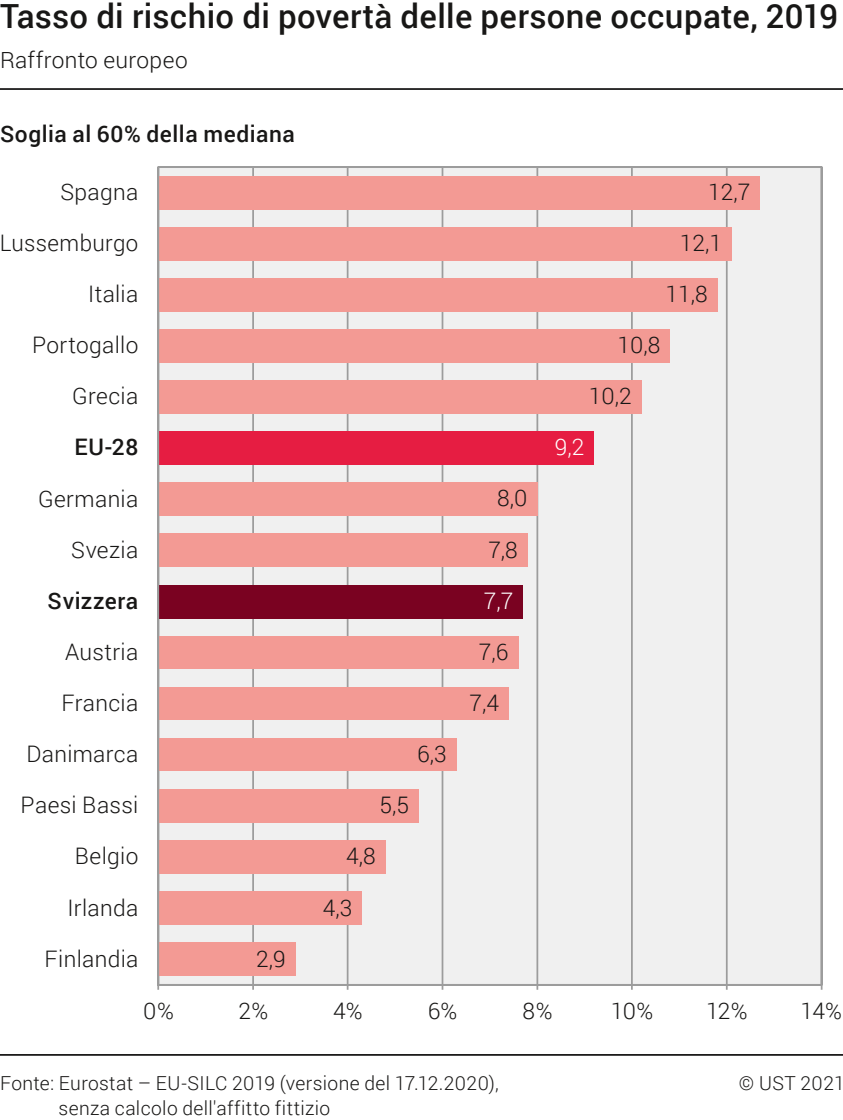
<style>
.page{position:relative;width:843px;height:1120px;background:#fff}
.page>*{position:absolute;margin:0;border:0;box-sizing:border-box;transform-origin:0 0}
.t1{font:500 33.25px "Roboto";letter-spacing:.01em;color:#181716}
.t2{font:300 22.75px "Roboto";letter-spacing:.015em;color:#181716}
.t3{font:500 22.75px "Roboto";letter-spacing:.025em;color:#181716}
.t4{font:300 22.75px "Roboto";color:#fff}
.t5{font:300 19.25px "Roboto";letter-spacing:.02em;color:#181716}
</style>
<div class="page">
<hr style="left:0;top:1053px;width:843px;height:2px;background:#181716">
<hr style="left:0;top:88px;width:843px;height:2px;background:#181716">
<div style="left:157px;top:166px;width:666px;height:824px;background:#f0f0f0"></div>
<hr style="left:252px;top:167px;width:2px;height:817px;background:#9c9c9c">
<hr style="left:347px;top:167px;width:1px;height:817px;background:#9c9c9c">
<hr style="left:442px;top:167px;width:1px;height:817px;background:#9c9c9c">
<hr style="left:536px;top:167px;width:2px;height:817px;background:#9c9c9c">
<hr style="left:631px;top:167px;width:2px;height:817px;background:#9c9c9c">
<hr style="left:726px;top:167px;width:1px;height:817px;background:#9c9c9c">
<hr style="left:821px;top:167px;width:1px;height:817px;background:#9c9c9c">
<hr style="left:158px;top:983px;width:663px;height:2px;background:#9c9c9c">
<div style="left:158px;top:176px;width:602px;height:33px;background:#f39a94"></div>
<div style="left:158px;top:227px;width:574px;height:33px;background:#f39a94"></div>
<div style="left:158px;top:278px;width:559px;height:33px;background:#f39a94"></div>
<div style="left:158px;top:329px;width:512px;height:33px;background:#f39a94"></div>
<div style="left:158px;top:380px;width:484px;height:33px;background:#f39a94"></div>
<div style="left:158px;top:431px;width:436px;height:34px;background:#e61d42"></div>
<div style="left:158px;top:482px;width:379px;height:34px;background:#f39a94"></div>
<div style="left:158px;top:533px;width:370px;height:34px;background:#f39a94"></div>
<div style="left:158px;top:585px;width:365px;height:33px;background:#7a0221"></div>
<div style="left:158px;top:636px;width:360px;height:33px;background:#f39a94"></div>
<div style="left:158px;top:687px;width:351px;height:33px;background:#f39a94"></div>
<div style="left:158px;top:738px;width:299px;height:33px;background:#f39a94"></div>
<div style="left:158px;top:789px;width:261px;height:33px;background:#f39a94"></div>
<div style="left:158px;top:840px;width:228px;height:33px;background:#f39a94"></div>
<div style="left:158px;top:891px;width:204px;height:33px;background:#f39a94"></div>
<div style="left:158px;top:942px;width:137px;height:33px;background:#f39a94"></div>
<hr style="left:157px;top:167px;width:2px;height:817px;background:#9c9c9c">
<h1 class="t1" style="left:0;top:-7px;width:840px">Tasso di rischio di povertà delle persone occupate, 2019</h1>
<p class="t2" style="left:0;top:44px;width:189px">Raffronto europeo</p>
<p class="t3" style="left:0;top:118px;width:296px">Soglia al 60% della mediana</p>
<p class="t2" style="left:60px;top:176px;width:80px">Spagna</p>
<p class="t2" style="left:708px;top:176px;width:44px">12,7</p>
<p class="t2" style="left:680px;top:227px;width:44px">12,1</p>
<p class="t2" style="left:665px;top:278px;width:44px">11,8</p>
<p class="t2" style="left:617px;top:329px;width:44px">10,8</p>
<p class="t2" style="left:589px;top:380px;width:44px">10,2</p>
<p class="t4" style="left:555px;top:431px;width:31px">9,2</p>
<p class="t2" style="left:497px;top:482px;width:32px">8,0</p>
<p class="t2" style="left:488px;top:533px;width:31px">7,8</p>
<p class="t4" style="left:484px;top:585px;width:31px">7,7</p>
<p class="t2" style="left:479px;top:636px;width:31px">7,6</p>
<p class="t2" style="left:469px;top:687px;width:31px">7,4</p>
<p class="t2" style="left:417px;top:738px;width:31px">6,3</p>
<p class="t2" style="left:379px;top:789px;width:31px">5,5</p>
<p class="t2" style="left:346px;top:840px;width:31px">4,8</p>
<p class="t2" style="left:323px;top:891px;width:31px">4,3</p>
<p class="t2" style="left:256px;top:942px;width:31px">2,9</p>
<p class="t2" style="left:-1px;top:227px;width:140px">Lussemburgo</p>
<p class="t2" style="left:88px;top:278px;width:52px">Italia</p>
<p class="t2" style="left:32px;top:329px;width:108px">Portogallo</p>
<p class="t2" style="left:72px;top:380px;width:68px">Grecia</p>
<p class="t3" style="left:75px;top:431px;width:65px">EU-28</p>
<p class="t2" style="left:38px;top:482px;width:102px">Germania</p>
<p class="t2" style="left:71px;top:534px;width:69px">Svezia</p>
<p class="t3" style="left:48px;top:584px;width:92px">Svizzera</p>
<p class="t2" style="left:65px;top:636px;width:75px">Austria</p>
<p class="t2" style="left:62px;top:687px;width:78px">Francia</p>
<p class="t2" style="left:26px;top:738px;width:113px">Danimarca</p>
<p class="t2" style="left:21px;top:789px;width:119px">Paesi Bassi</p>
<p class="t2" style="left:75px;top:840px;width:65px">Belgio</p>
<p class="t2" style="left:67px;top:891px;width:72px">Irlanda</p>
<p class="t2" style="left:45px;top:942px;width:95px">Finlandia</p>
<p class="t2" style="left:143px;top:994px;width:32px">0%</p>
<p class="t2" style="left:238px;top:994px;width:31px">2%</p>
<p class="t2" style="left:333px;top:994px;width:31px">4%</p>
<p class="t2" style="left:428px;top:994px;width:31px">6%</p>
<p class="t2" style="left:523px;top:994px;width:32px">8%</p>
<p class="t2" style="left:611px;top:994px;width:44px">10%</p>
<p class="t2" style="left:706px;top:994px;width:43px">12%</p>
<p class="t2" style="left:800px;top:994px;width:43px">14%</p>
<p class="t5" style="left:0;top:1069px;width:500px">Fonte: Eurostat – EU-SILC 2019 (versione del 17.12.2020),</p>
<p class="t5" style="left:739px;top:1069px;width:107px">© UST 2021</p>
<p class="t5" style="left:59px;top:1094px;width:273px">senza calcolo dell'affitto fittizio</p>
</div>
